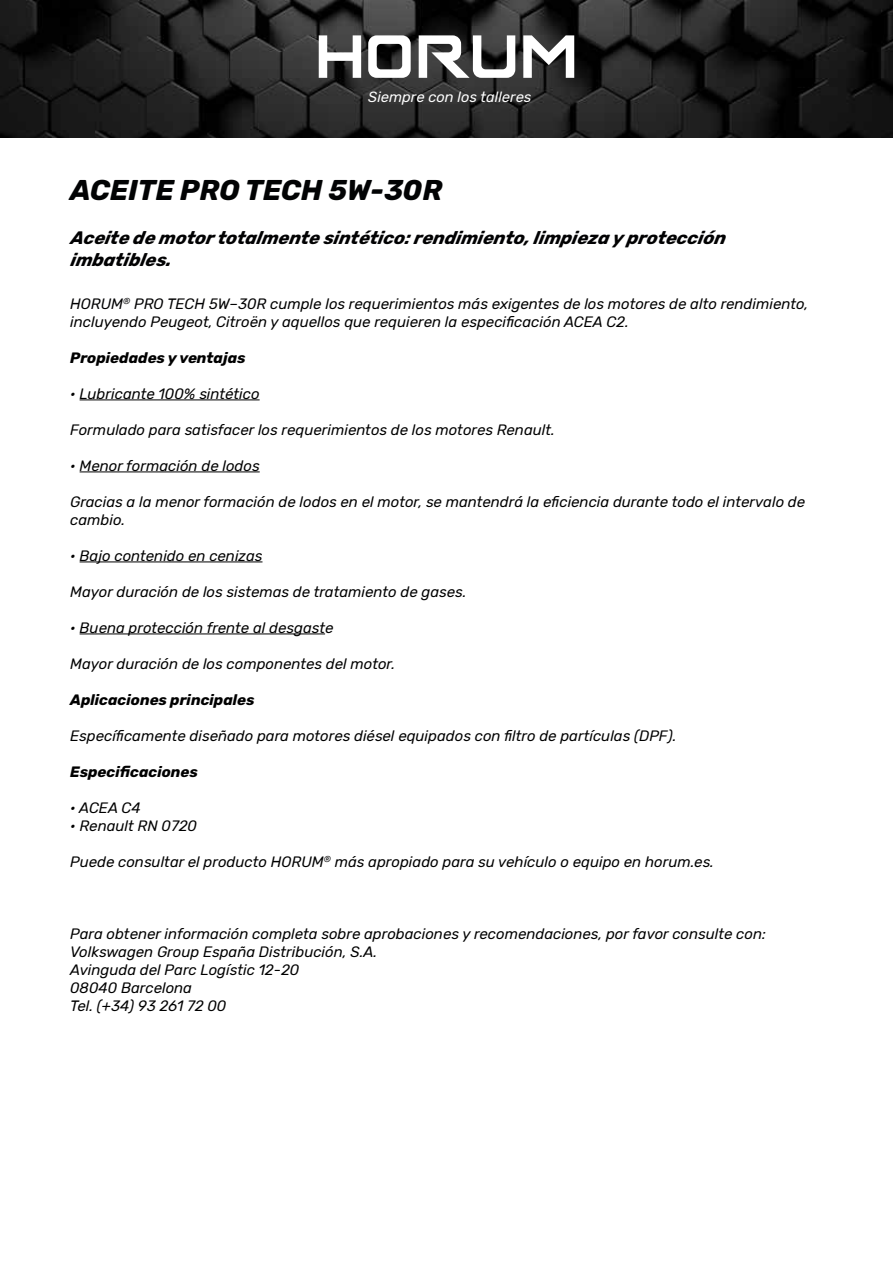
<style>
.page{position:relative;width:893px;height:1263px;background:#fff}
.page>*{position:absolute;margin:0;border:0;box-sizing:border-box;transform-origin:0 0}
.t1{font:italic 700 28.5px "Rubik";color:#020304}
.t2{font:italic 700 18px/21.6px "Rubik";color:#020203}
.t3{font:italic 15px/18px "Rubik";color:#000}
.t4{font:italic 700 15px "Rubik";color:#000}
.t5{font:italic 14.7px "Rubik";color:#fff}
.s1{color:#020203}
</style>
<div class="page">
<img style="left:0;top:0;width:893px;height:138px">
<svg style="left:319px;top:35px;width:92px;height:43px"></svg>
<svg style="left:419px;top:35px;width:96px;height:43px"></svg>
<svg style="left:523px;top:35px;width:51px;height:43px"></svg>
<hr style="left:80px;top:399px;width:180px;height:1px;background:#000">
<hr style="left:80px;top:471px;width:180px;height:1px;background:#000">
<hr style="left:80px;top:561px;width:182px;height:1px;background:#000">
<hr style="left:80px;top:633px;width:245px;height:1px;background:#000">
<p class="t5" style="left:368px;top:89px;width:165px">Siempre con los talleres</p>
<h1 class="t1" style="left:70px;top:174px;width:374px">ACEITE PRO TECH 5W-30R</h1>
<p class="t2" style="left:70px;top:228px;width:661px">A ceite de motor totalmente sintético:rendimiento, limp ieza y p rotección imbatibles.</p>
<p class="t3" style="left:70px;top:295px;width:740px"><span class="s1">HORUM</span><sup>®</sup> <span class="s1">PRO TECH 5W–30R</span> cumple los requerimientos más exigentes de los motores de alto rendimiento, incluyendo Peugeot, Citroën y aquellos que requieren la especificación ACEA C2.</p>
<p class="t4" style="left:70px;top:349px;width:177px">Propiedades y ventajas</p>
<p class="t3" style="left:70px;top:385px;width:191px">• Lubricante 100% sintético</p>
<p class="t3" style="left:70px;top:421px;width:486px">Formulado para satisfacer los requerimientos de los motores Renault.</p>
<p class="t3" style="left:70px;top:457px;width:191px">• Menor formación de lodos</p>
<p class="t3" style="left:70px;top:493px;width:737px">Gracias a la menor formación de lodos en el motor, se mantendrá la eficiencia durante todo el intervalo de cambio.</p>
<p class="t3" style="left:70px;top:547px;width:194px">• Bajo contenido en cenizas</p>
<p class="t3" style="left:70px;top:583px;width:398px">Mayor duración de los sistemas de tratamiento de gases.</p>
<p class="t3" style="left:70px;top:619px;width:265px">• Buena protección frente al desgaste</p>
<p class="t3" style="left:70px;top:655px;width:327px">Mayor duración de los componentes del motor.</p>
<p class="t4" style="left:70px;top:691px;width:186px">Aplicaciones principales</p>
<p class="t3" style="left:70px;top:727px;width:608px">Específicamente diseñado para motores diésel equipados con filtro de partículas (DPF).</p>
<p class="t4" style="left:70px;top:763px;width:129px">Especificaciones</p>
<p class="t3" style="left:70px;top:799px;width:72px">• ACEA C4</p>
<p class="t3" style="left:70px;top:817px;width:128px">• Renault RN 0720</p>
<p class="t3" style="left:70px;top:853px;width:645px">Puede consultar el producto HORUM<sup>®</sup> más apropiado para su vehículo o equipo en horum.es.</p>
<p class="t3" style="left:70px;top:925px;width:697px">Para obtener información completa sobre aprobaciones y recomendaciones, por favor consulte con:<br>Volkswagen Group España Distribución, S.A.<br>Avinguda del Parc Logístic 12-20<br>08040 Barcelona<br>Tel. (+34) 93 261 72 00</p>
</div>
